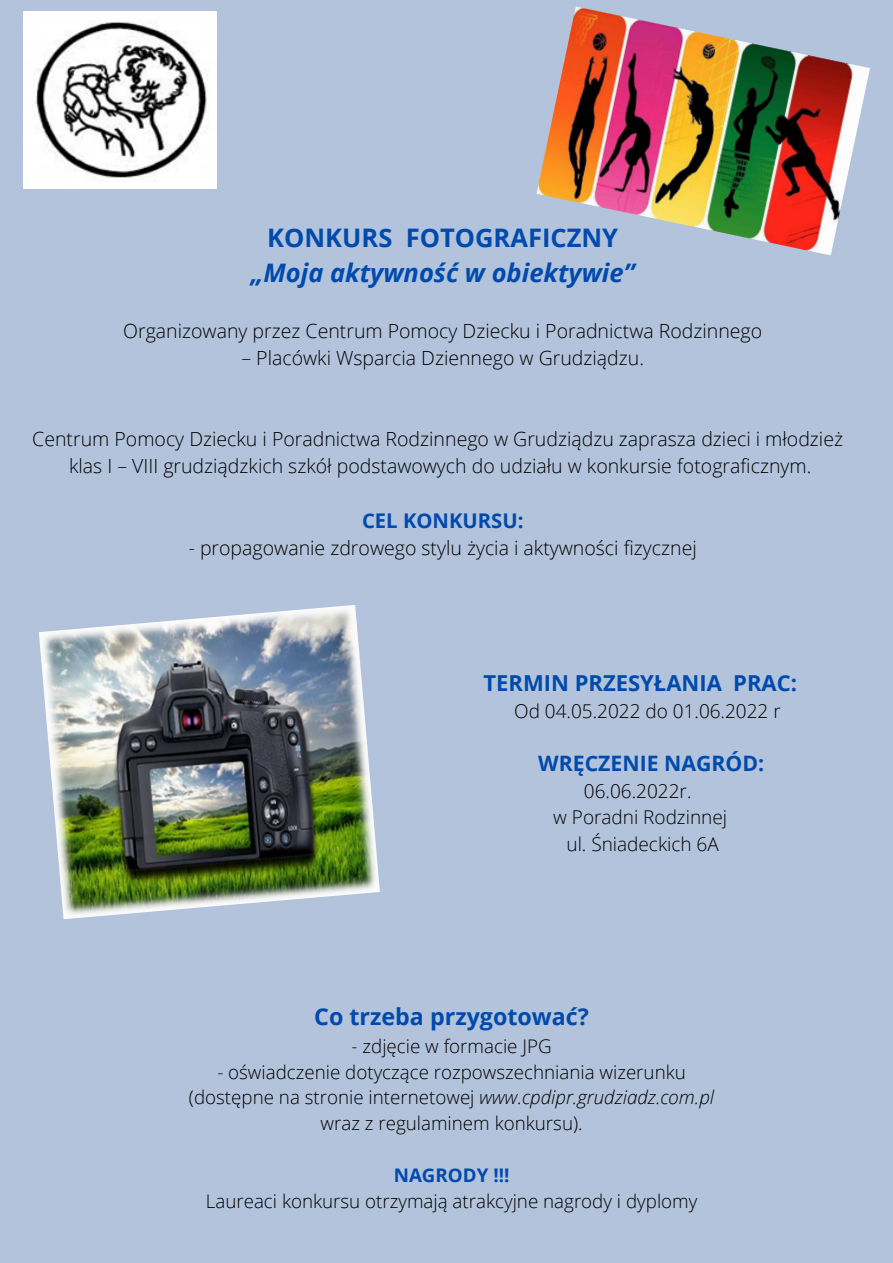
<style>
.page{position:relative;width:893px;height:1263px;background:#b2c3db}
.page>*{position:absolute;margin:0;border:0;box-sizing:border-box;transform-origin:0 0}
.t1{font:italic 700 25.5px "Open Sans";color:#004aad}
.t2{font:700 25.5px "Open Sans";color:#004aad}
.t3{font:700 23.25px "Open Sans";color:#004aad}
.t4{font:700 21.98px "Open Sans";color:#004aad}
.t5{font:700 21.23px "Open Sans";color:#004aad}
.t6{font:700 20.25px "Open Sans";color:#004aad}
.t7{font:300 19.5px "Open Sans";color:#000}
.t8{font:300 18.98px "Open Sans";color:#000}
.t9{font:300 18.75px "Open Sans";color:#000}
.t10{font:700 18.75px "Open Sans";color:#004aad}
.s1{font-style:italic}
</style>
<div class="page">
<img style="left:23px;top:11px;width:193px;height:178px">
<img style="left:536px;top:6px;width:334px;height:249px">
<img style="left:39px;top:605px;width:341px;height:314px">
<p class="t2" style="left:267px;top:220px;width:352px">KONKURS FOTOGRAFICZNY</p>
<p class="t1" style="left:251px;top:255px;width:385px">„Moja aktywność w obiektywie”</p>
<p class="t7" style="left:123px;top:317px;width:640px">Organizowany przez Centrum Pomocy Dziecku i Poradnictwa Rodzinnego</p>
<p class="t7" style="left:241px;top:344px;width:404px">– Placówki Wsparcia Dziennego w Grudziądzu.</p>
<p class="t7" style="left:32px;top:425px;width:812px">Centrum Pomocy Dziecku i Poradnictwa Rodzinnego w Grudziądzu zaprasza dzieci i młodzież</p>
<p class="t7" style="left:69px;top:452px;width:743px">klas I – VIII grudziądzkich szkół podstawowych do udziału w konkursie fotograficznym.</p>
<p class="t6" style="left:362px;top:506px;width:163px">CEL KONKURSU:</p>
<p class="t7" style="left:189px;top:534px;width:509px">- propagowanie zdrowego stylu życia i aktywności fizycznej</p>
<p class="t4" style="left:483px;top:667px;width:315px">TERMIN PRZESYŁANIA PRAC:</p>
<p class="t8" style="left:514px;top:697px;width:268px">Od 04.05.2022 do 01.06.2022 r</p>
<p class="t5" style="left:538px;top:748px;width:227px">WRĘCZENIE NAGRÓD:</p>
<p class="t8" style="left:584px;top:777px;width:109px">06.06.2022r.</p>
<p class="t8" style="left:553px;top:804px;width:175px">w Poradni Rodzinnej</p>
<p class="t8" style="left:566px;top:830px;width:154px">ul. Śniadeckich 6A</p>
<p class="t3" style="left:314px;top:1000px;width:276px">Co trzeba przygotować?</p>
<p class="t9" style="left:352px;top:1032px;width:201px">- zdjęcie w formacie JPG</p>
<p class="t9" style="left:217px;top:1058px;width:470px">- oświadczenie dotyczące rozpowszechniania wizerunku</p>
<p class="t9" style="left:189px;top:1084px;width:527px">(dostępne na stronie internetowej <span class="s1">www.cpdipr.grudziadz.com.pl</span></p>
<p class="t9" style="left:320px;top:1110px;width:263px">wraz z regulaminem konkursu).</p>
<p class="t10" style="left:394px;top:1162px;width:117px">NAGRODY !!!</p>
<p class="t9" style="left:206px;top:1188px;width:493px">Laureaci konkursu otrzymają atrakcyjne nagrody i dyplomy</p>
</div>
